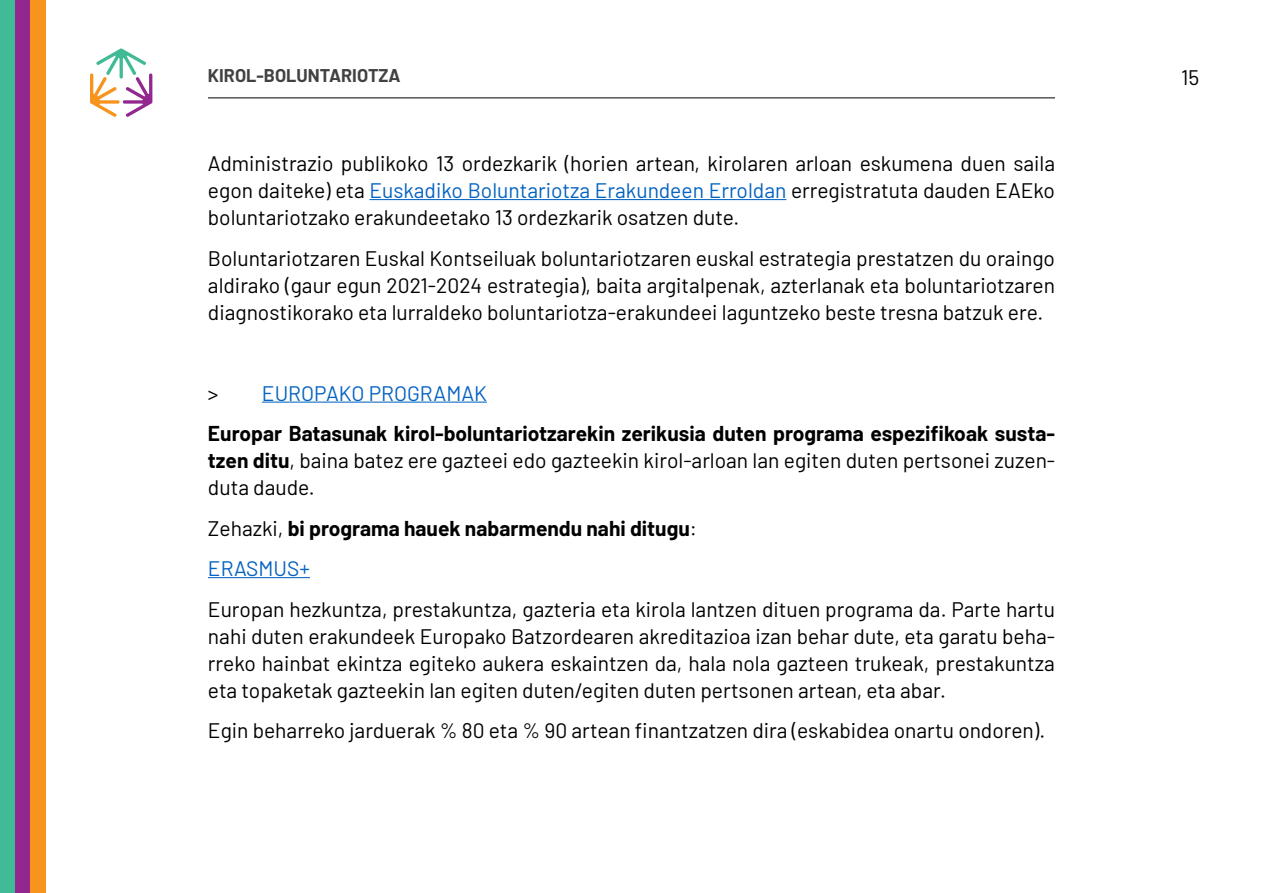
<style>
.page{position:relative;width:1263px;height:893px;background:#fff}
.page>*{position:absolute;margin:0;border:0;box-sizing:border-box;transform-origin:0 0}
.t1{font:21px/27px "Barlow";color:#000;text-align:justify}
.t2{font:700 21px/27px "Barlow";color:#000;text-align:justify}
.List_Paragraph{font:21px "Barlow";color:#0563c1}
.t3{font:700 18px "Barlow";color:#414042}
.s1{color:#0563c1}
.s2{color:#000}
.s3{font-weight:400}
</style>
<div class="page">
<hr style="left:208px;top:98px;width:847px;height:1px;background:#000">
<div style="left:0;top:0;width:15px;height:893px;background:#41bb96"></div>
<div style="left:15px;top:0;width:15px;height:893px;background:#92278f"></div>
<div style="left:30px;top:0;width:15px;height:893px;background:#f7941e"></div>
<svg style="left:90px;top:48px;width:62px;height:69px"></svg>
<hr style="left:369px;top:199px;width:417px;height:1px;background:#0563c1">
<hr style="left:262px;top:402px;width:225px;height:1px;background:#0563c1">
<hr style="left:208px;top:577px;width:102px;height:1px;background:#0563c1">
<p class="t3" style="left:208px;top:62px;width:194px">KIROL-BOLUNTARIOTZA</p>
<p class="t1" style="left:1181px;top:62px;width:20px">15</p>
<p class="t1" style="left:208px;top:148px;width:849px">Administrazio publikoko 13 ordezkarik (horien artean, kirolaren arloan eskumena duen saila egon daiteke) eta <span class="s1">Euskadiko Boluntariotza Erakundeen Erroldan</span> erregistratuta dauden EAEko boluntariotzako erakundeetako 13 ordezkarik osatzen dute.</p>
<p class="t1" style="left:208px;top:243px;width:848px">Boluntariotzaren Euskal Kontseiluak boluntariotzaren euskal estrategia prestatzen du oraingo aldirako (gaur egun 2021-2024 estrategia), baita argitalpenak, azterlanak eta boluntariotzaren diagnostikorako eta lurraldeko boluntariotza-erakundeei laguntzeko beste tresna batzuk ere.</p>
<p class="List_Paragraph" style="left:208px;top:378px;width:280px"><span class="s2">&gt;</span> EUROPAKO PROGRAMAK</p>
<p class="t2" style="left:208px;top:418px;width:848px">Europar Batasunak kirol-boluntariotzarekin zerikusia duten programa espezifikoak susta&shy;tzen ditu<span class="s3">, baina batez ere gazteei edo gazteekin kirol-arloan lan egiten duten pertsonei zuzen&shy;duta daude.</span></p>
<p class="t2" style="left:208px;top:513px;width:490px"><span class="s3">Zehazki,</span> bi programa hauek nabarmendu nahi ditugu<span class="s3">:</span></p>
<p class="List_Paragraph" style="left:208px;top:553px;width:103px">ERASMUS+</p>
<p class="t1" style="left:208px;top:594px;width:848px">Europan hezkuntza, prestakuntza, gazteria eta kirola lantzen dituen programa da. Parte hartu nahi duten erakundeek Europako Batzordearen akreditazioa izan behar dute, eta garatu beha&shy;rreko hainbat ekintza egiteko aukera eskaintzen da, hala nola gazteen trukeak, prestakuntza eta topaketak gazteekin lan egiten duten/egiten duten pertsonen artean, eta abar.</p>
<p class="t1" style="left:208px;top:715px;width:839px">Egin beharreko jarduerak % 80 eta % 90 artean finantzatzen dira (eskabidea onartu ondoren).</p>
</div>
